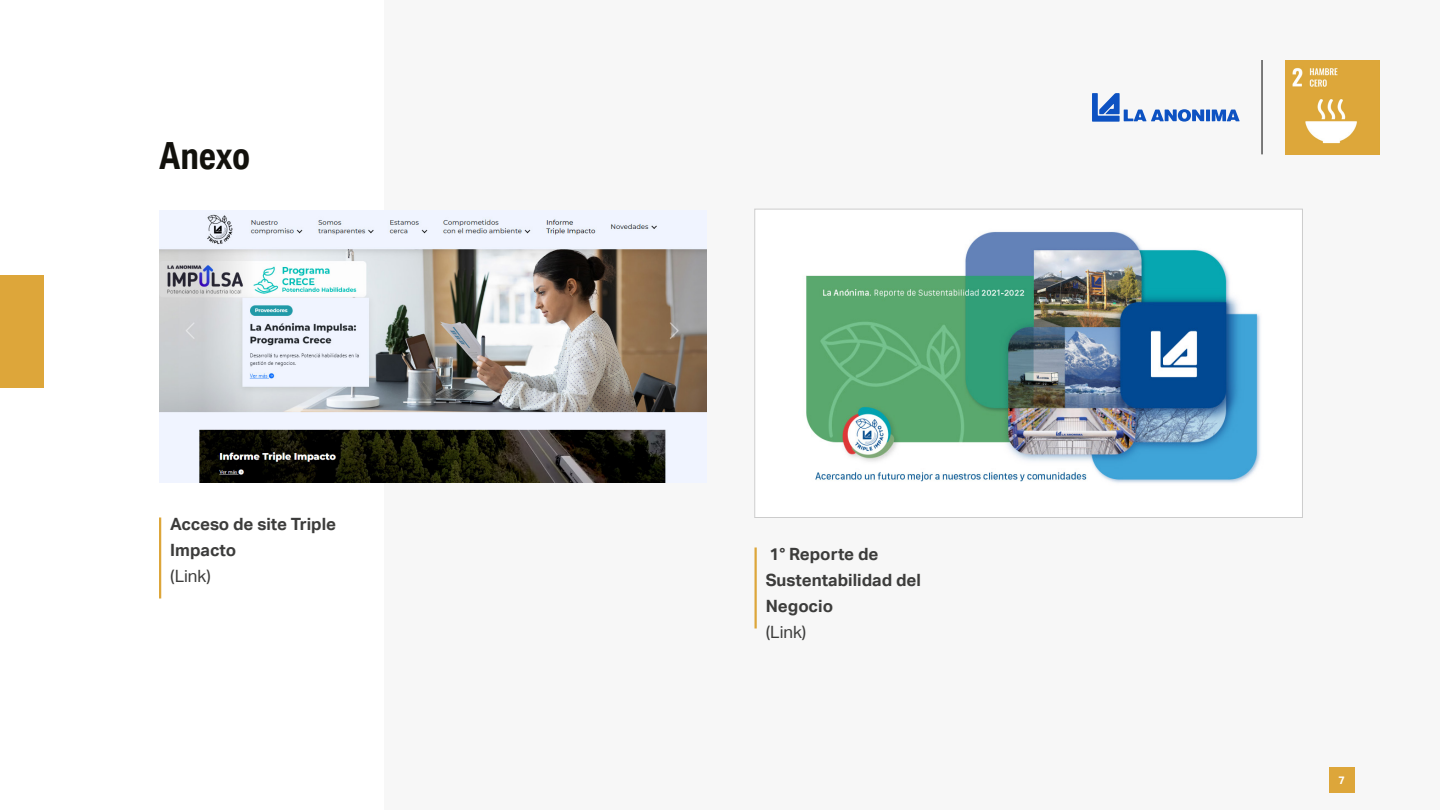
<style>
.page{position:relative;width:1440px;height:810px;background:#fff}
.page>*{position:absolute;margin:0;border:0;box-sizing:border-box;transform-origin:0 0}
.t1{font:700 37.5px "Aktiv Grotesk Cd";letter-spacing:-.005em;color:#12110c}
.t2{font:700 16.88px/26.2px "Aktiv Grotesk";color:#3c3c3b}
.t3{font:16.88px "Aktiv Grotesk";color:#3c3c3b}
.t4{font:700 10.88px "Aktiv Grotesk";color:#fff}
</style>
<div class="page">
<div style="left:384px;top:0;width:1056px;height:810px;background:#f7f7f7"></div>
<img style="left:1285px;top:60px;width:95px;height:95px">
<hr style="left:1262px;top:60px;width:1px;height:94px;background:#000">
<div style="left:1329px;top:767px;width:25px;height:26px;background:#dda63a"></div>
<svg style="left:1092px;top:93px;width:112px;height:29px"></svg>
<hr style="left:1206px;top:110px;width:4px;height:11px;background:#0d52c2">
<svg style="left:1212px;top:110px;width:28px;height:11px"></svg>
<div style="left:0;top:276px;width:44px;height:112px;background:#dda63a"></div>
<hr style="left:159px;top:518px;width:2px;height:80px;background:#dda63a">
<img style="left:159px;top:210px;width:548px;height:273px">
<img style="left:806px;top:232px;width:454px;height:251px">
<div style="left:754px;top:209px;width:549px;height:309px;border:1px solid #ccc"></div>
<hr style="left:754px;top:548px;width:3px;height:80px;background:#dda63a">
<h1 class="t1" style="left:159px;top:133px;width:93px">Anexo</h1>
<p class="t2" style="left:170px;top:511px;width:168px">Acceso de site Triple<br>Impacto</p>
<p class="t3" style="left:170px;top:566px;width:42px">(Link)</p>
<p class="t2" style="left:766px;top:541px;width:157px">1° Reporte de<br>Sustentabilidad del<br>Negocio</p>
<p class="t3" style="left:766px;top:622px;width:42px">(Link)</p>
<p class="t4" style="left:1338px;top:774px;width:8px">7</p>
</div>
